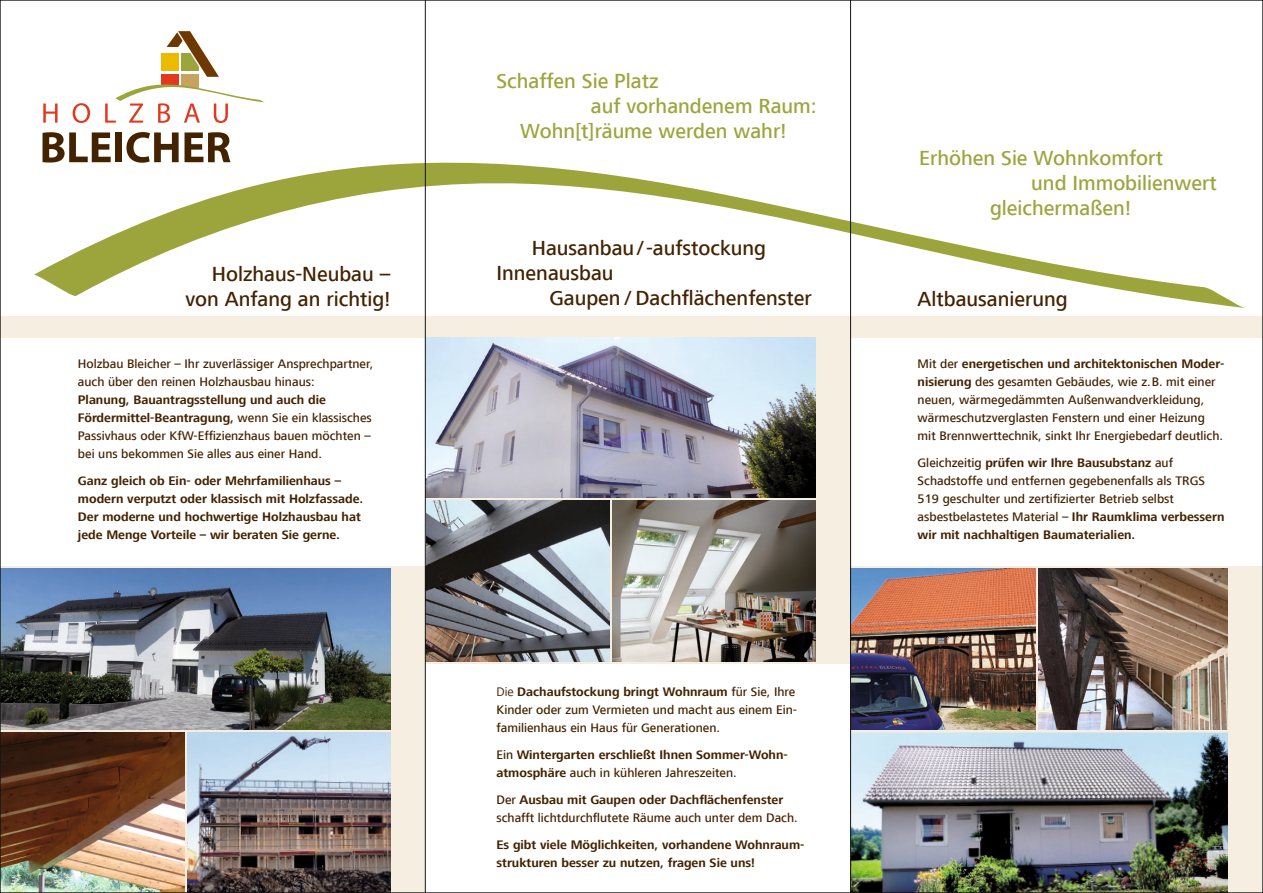
<style>
.page{position:relative;width:1263px;height:893px;background:#fff}
.page>*{position:absolute;margin:0;border:0;box-sizing:border-box;transform-origin:0 0}
.t1{font:500 21px "Frutiger Next LT";color:#9ca53c}
.t2{font:500 21px/25.2px "Frutiger Next LT";color:#432200;text-align:right}
.t3{font:500 12.75px/18px "Frutiger Next LT";color:#432200}
.t4{font:700 12.75px/18px "Frutiger Next LT";color:#432200}
.s1{font-weight:700}
.s2{font-weight:400}
.s3{font-weight:500}
</style>
<div class="page">
<div style="left:0;top:317px;width:1263px;height:576px;background:#f6eee1"></div>
<img style="left:426px;top:501px;width:184px;height:160px">
<img style="left:613px;top:501px;width:202px;height:160px">
<div style="left:0;top:338px;width:425px;height:227px;background:#fff"></div>
<svg style="left:43px;top:104px;width:15px;height:19px"></svg>
<svg style="left:73px;top:103px;width:17px;height:20px"></svg>
<svg style="left:43px;top:132px;width:68px;height:17px"></svg>
<div style="left:115px;top:132px;width:7px;height:30px;background:#432200"></div>
<svg style="left:126px;top:132px;width:53px;height:17px"></svg>
<svg style="left:185px;top:132px;width:45px;height:17px"></svg>
<svg style="left:105px;top:31px;width:160px;height:92px"></svg>
<svg style="left:34px;top:149px;width:1211px;height:159px"></svg>
<img style="left:2px;top:569px;width:388px;height:160px">
<img style="left:2px;top:732px;width:183px;height:159px">
<img style="left:188px;top:732px;width:202px;height:159px">
<div style="left:425px;top:665px;width:425px;height:228px;background:#fff"></div>
<div style="left:851px;top:338px;width:412px;height:227px;background:#fff"></div>
<img style="left:851px;top:732px;width:377px;height:159px">
<img style="left:851px;top:569px;width:184px;height:160px">
<img style="left:1038px;top:569px;width:190px;height:160px">
<img style="left:426px;top:337px;width:389px;height:160px">
<hr style="left:850px;top:0;width:1px;height:893px;background:#131413">
<hr style="left:425px;top:0;width:1px;height:893px;background:#131413">
<h1 class="t2" style="left:185px;top:261px;width:206px">Holzhaus-Neubau – von Anfang an richtig!</h1>
<p class="t3" style="left:78px;top:355px;width:297px">Holzbau Bleicher – Ihr zuverlässiger Ansprechpartner, auch über den reinen Holzhausbau hinaus:</p>
<p class="t3" style="left:78px;top:391px;width:295px"><span class="s1">Planung, Bauantragsstellung und auch die Fördermittel-Beantragung,</span> wenn Sie ein klassisches Passivhaus oder KfW-Effizienzhaus bauen möchten – bei uns bekommen Sie alles aus einer Hand.</p>
<p class="t4" style="left:78px;top:472px;width:287px">Ganz gleich ob Ein- oder Mehrfamilienhaus – modern verputzt oder klassisch mit Holzfassade.<br>Der moderne und hochwertige Holzhausbau hat jede Menge Vorteile – wir beraten Sie gerne.</p>
<h1 class="t1" style="left:496px;top:69px;width:164px">Schaffen Sie Platz</h1>
<h1 class="t1" style="left:591px;top:94px;width:227px">auf vorhandenem Raum:</h1>
<h1 class="t1" style="left:520px;top:120px;width:268px">Wohn[t]räume werden wahr!</h1>
<h1 class="t2" style="left:496px;top:235px;width:271px;text-align:left;text-indent:35px">Hausanbau/-aufstockung<br>Innenausbau</h1>
<h1 class="t2" style="left:550px;top:286px;width:264px">Gaupen / Dachflächenfenster</h1>
<p class="t3" style="left:496px;top:683px;width:302px"><span class="s2">Die</span> <span class="s1">Dachaufstockung bringt Wohnraum</span> für Sie, Ihre<br>Kinder oder zum Vermieten und macht aus einem Ein&shy;familienhaus ein Haus für Generationen.</p>
<p class="t4" style="left:496px;top:746px;width:293px"><span class="s3">Ein</span> Wintergarten erschließt Ihnen Sommer-Wohn&shy;atmosphäre <span class="s3">auch in kühleren Jahreszeiten.</span></p>
<p class="t3" style="left:496px;top:791px;width:303px">Der <span class="s1">Ausbau mit Gaupen oder Dachflächenfenster </span>schafft lichtdurchflutete Räume auch unter dem Dach.</p>
<p class="t4" style="left:496px;top:836px;width:309px">Es gibt viele Möglichkeiten, vorhandene Wohnraum&shy;strukturen besser zu nutzen, fragen Sie uns!</p>
<h1 class="t1" style="left:919px;top:146px;width:245px">Erhöhen Sie Wohnkomfort</h1>
<h1 class="t1" style="left:1031px;top:171px;width:187px">und Immobilienwert</h1>
<h1 class="t1" style="left:990px;top:197px;width:142px">gleichermaßen!</h1>
<h1 class="t2" style="left:918px;top:286px;width:152px">Altbausanierung</h1>
<p class="t3" style="left:918px;top:355px;width:308px">Mit der <span class="s1">energetischen und architektonischen Moder&shy;nisierung</span> des gesamten Gebäudes, wie z.B. mit einer neuen, wärmegedämmten Außenwandverkleidung, wärmeschutzverglasten Fenstern und einer Heizung mit Brennwerttechnik, sinkt Ihr Energiebedarf deutlich.</p>
<p class="t3" style="left:918px;top:454px;width:308px">Gleichzeitig <span class="s1">prüfen wir Ihre Bausubstanz</span> auf Schadstoffe und entfernen gegebenenfalls als TRGS 519 geschulter und zertifizierter Betrieb selbst asbestbelastetes Material – <span class="s1">Ihr Raumklima verbessern wir mit nachhaltigen Baumaterialien.</span></p>
</div>
